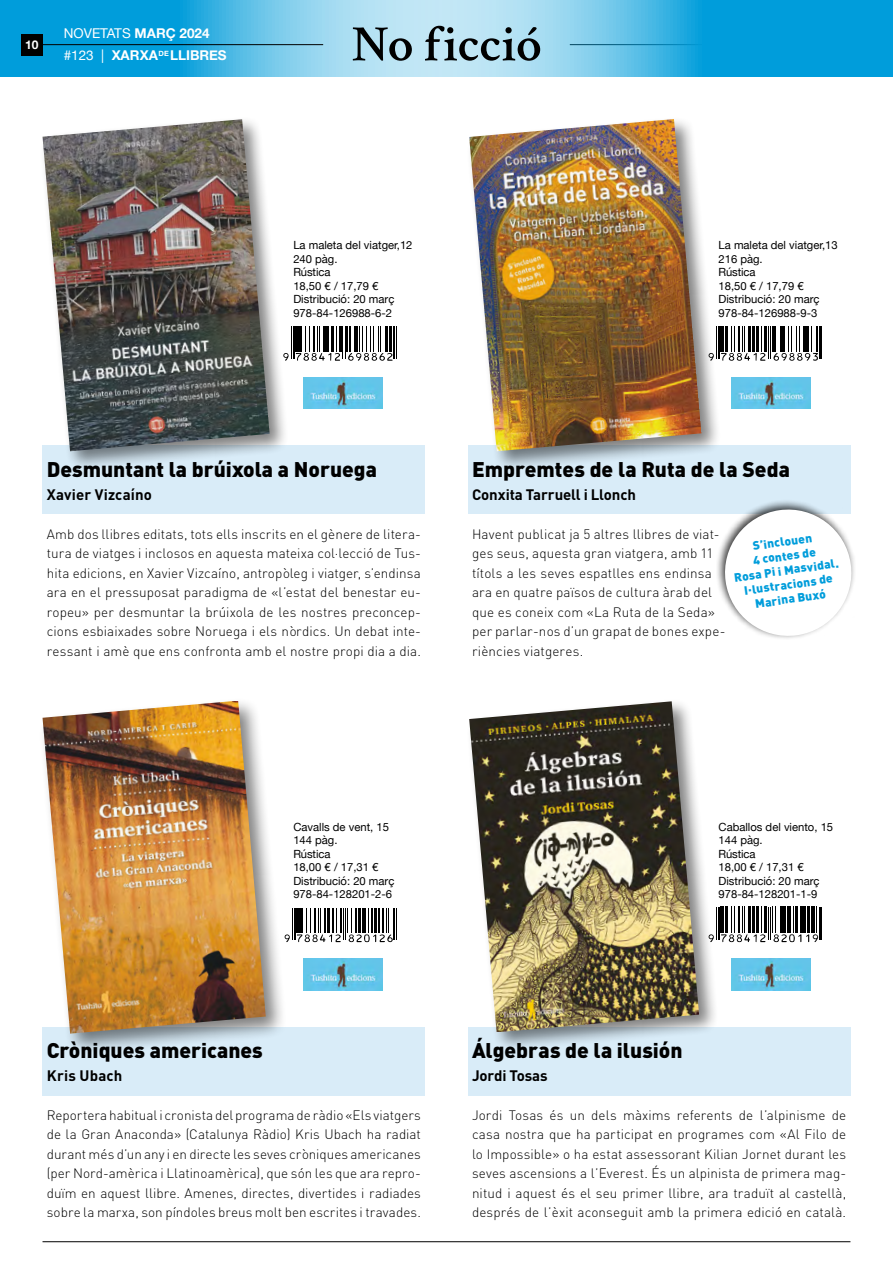
<style>
.page{position:relative;width:893px;height:1263px;background:#fff}
.page>*{position:absolute;margin:0;border:0;box-sizing:border-box;transform-origin:0 0}
.t1{font:600 51px "Crimson Text";color:#000}
.t2{font:900 21px "DIN";color:#000}
.t3{font:700 15px "DIN";color:#000}
.t4{font:300 13.5px/19.5px "DIN";letter-spacing:.01em;color:#000;text-align:justify}
.t5{font:700 13.5px/22.5px "Helvetica Neue";color:#fff}
.t6{font:900 12px/14.4px "DIN";color:#009ddb;text-align:center}
.t7{font:700 12px "Helvetica Neue";color:#fff}
.t8{font:11.25px/13.5px "Helvetica Neue";color:#000}
.s1{font-weight:400}
</style>
<div class="page">
<svg style="left:0;top:0;width:893px;height:77px;background:#4dbae5"></svg>
<hr style="left:43px;top:44px;width:280px;height:1px;background:#000">
<div style="left:21px;top:34px;width:22px;height:21px;background:#000"></div>
<hr style="left:43px;top:1241px;width:807px;height:1px;background:#000">
<div style="left:43px;top:446px;width:382px;height:68px;background:#d9ecf8"></div>
<div style="left:468px;top:446px;width:382px;height:68px;background:#d9ecf8"></div>
<img style="left:304px;top:377px;width:79px;height:32px">
<img style="left:731px;top:377px;width:79px;height:32px">
<div style="left:43px;top:1027px;width:382px;height:68px;background:#d9ecf8"></div>
<div style="left:468px;top:1027px;width:382px;height:68px;background:#d9ecf8"></div>
<img style="left:304px;top:958px;width:79px;height:32px">
<img style="left:731px;top:958px;width:79px;height:32px">
<div style="left:38px;top:115px;width:252px;height:356px;background:#000;opacity:.5"></div>
<img style="left:43px;top:119px;width:227px;height:332px">
<div style="left:466px;top:116px;width:255px;height:356px;background:#000;opacity:.5"></div>
<img style="left:469px;top:119px;width:232px;height:332px">
<div style="left:465px;top:697px;width:254px;height:356px;background:#000;opacity:.5"></div>
<img style="left:469px;top:701px;width:230px;height:331px">
<div style="left:38px;top:697px;width:250px;height:359px;background:#000;opacity:.5"></div>
<img style="left:43px;top:701px;width:223px;height:333px">
<div style="left:715px;top:499px;width:141px;height:142px;background:#000;opacity:.75"></div>
<svg style="left:721px;top:505px;width:134px;height:135px"></svg>
<hr style="left:291px;top:326px;width:1px;height:32px;background:#000">
<hr style="left:293px;top:326px;width:1px;height:32px;background:#000">
<hr style="left:295px;top:326px;width:4px;height:25px;background:#000">
<hr style="left:339px;top:326px;width:2px;height:25px;background:#000">
<hr style="left:342px;top:326px;width:1px;height:32px;background:#000">
<hr style="left:345px;top:326px;width:1px;height:32px;background:#000">
<hr style="left:394px;top:326px;width:1px;height:32px;background:#000">
<hr style="left:396px;top:326px;width:1px;height:32px;background:#000">
<svg style="left:283px;top:353px;width:6px;height:8px"></svg>
<svg style="left:296px;top:326px;width:44px;height:35px"></svg>
<svg style="left:347px;top:326px;width:46px;height:35px"></svg>
<hr style="left:716px;top:326px;width:1px;height:32px;background:#000">
<hr style="left:718px;top:326px;width:2px;height:32px;background:#000">
<hr style="left:764px;top:326px;width:3px;height:25px;background:#000">
<hr style="left:768px;top:326px;width:1px;height:32px;background:#000">
<hr style="left:770px;top:326px;width:1px;height:32px;background:#000">
<hr style="left:819px;top:326px;width:1px;height:32px;background:#000">
<hr style="left:821px;top:326px;width:1px;height:32px;background:#000">
<svg style="left:708px;top:353px;width:6px;height:8px"></svg>
<svg style="left:721px;top:326px;width:44px;height:35px"></svg>
<svg style="left:772px;top:326px;width:46px;height:35px"></svg>
<hr style="left:292px;top:908px;width:1px;height:31px;background:#000">
<hr style="left:294px;top:908px;width:1px;height:31px;background:#000">
<hr style="left:340px;top:908px;width:2px;height:25px;background:#000">
<hr style="left:343px;top:908px;width:1px;height:31px;background:#000">
<hr style="left:345px;top:908px;width:1px;height:31px;background:#000">
<hr style="left:394px;top:908px;width:1px;height:31px;background:#000">
<hr style="left:396px;top:908px;width:1px;height:31px;background:#000">
<svg style="left:285px;top:934px;width:5px;height:8px"></svg>
<svg style="left:297px;top:908px;width:44px;height:34px"></svg>
<svg style="left:347px;top:908px;width:46px;height:34px"></svg>
<hr style="left:716px;top:906px;width:1px;height:33px;background:#000">
<hr style="left:718px;top:906px;width:2px;height:33px;background:#000">
<hr style="left:764px;top:906px;width:3px;height:27px;background:#000">
<hr style="left:768px;top:906px;width:1px;height:33px;background:#000">
<hr style="left:770px;top:906px;width:1px;height:33px;background:#000">
<hr style="left:819px;top:906px;width:1px;height:33px;background:#000">
<hr style="left:821px;top:906px;width:1px;height:33px;background:#000">
<svg style="left:708px;top:934px;width:6px;height:8px"></svg>
<svg style="left:721px;top:906px;width:44px;height:36px"></svg>
<svg style="left:772px;top:906px;width:46px;height:36px"></svg>
<p class="t7" style="left:25px;top:35px;width:15px">10</p>
<p class="t5" style="left:64px;top:22px;width:164px"><span class="s1">NOVETATS</span> MARÇ 2024 <span class="s1">#123 |</span> XARXA<sup>DE</sup> LLIBRES</p>
<h1 class="t1" style="left:351px;top:8px;width:192px">No ficció</h1>
<p class="t8" style="left:293px;top:239px;width:121px">La maleta del viatger,12<br>240 pàg.<br>Rústica<br>18,50 € / 17,79 €<br>Distribució: 20 març<br>978-84-126988-6-2</p>
<p class="t8" style="left:719px;top:239px;width:121px">La maleta del viatger,13<br>216 pàg.<br>Rústica<br>18,50 € / 17,79 €<br>Distribució: 20 març<br>978-84-126988-9-3</p>
<h2 class="t2" style="left:47px;top:455px;width:332px">Desmuntant la brúixola a Noruega</h2>
<p class="t3" style="left:47px;top:484px;width:107px">Xavier Vizcaíno</p>
<p class="t4" style="left:47px;top:524px;width:376px">Amb dos llibres editats, tots ells inscrits en el gènere de litera&shy;tura de viatges i inclosos en aquesta mateixa col·lecció de Tus&shy;hita edicions, en Xavier Vizcaíno, antropòleg i viatger, s’endinsa ara en el pressuposat paradigma de «l’estat del benestar eu&shy;ropeu» per desmuntar la brúixola de les nostres preconcep&shy;cions esbiaixades sobre Noruega i els nòrdics. Un debat inte&shy;ressant i amè que ens confronta amb el nostre propi dia a dia.</p>
<h2 class="t2" style="left:472px;top:455px;width:319px">Empremtes de la Ruta de la Seda</h2>
<p class="t3" style="left:472px;top:484px;width:165px">Conxita Tarruell i Llonch</p>
<p class="t4" style="left:472px;top:524px;width:255px;text-align:left">Havent publicat ja 5 altres llibres de viat&shy;ges seus, aquesta gran viatgera, amb 11 títols a les seves espatlles ens endinsa ara en quatre països de cultura àrab del que es coneix com «La Ruta de la Seda» per parlar-nos d’un grapat de bones expe&shy;riències viatgeres.</p>
<p class="t6" style="left:729px;top:541px;width:107px;rotate:-8deg">S’inclouen<br>4 contes de<br>Rosa Pi i Masvidal.<br>I·lustracions de<br>Marina Buxó</p>
<p class="t8" style="left:293px;top:820px;width:103px">Cavalls de vent, 15<br>144 pàg.<br>Rústica<br>18,00 € / 17,31 €<br>Distribució: 20 març<br>978-84-128201-2-6</p>
<p class="t8" style="left:719px;top:820px;width:116px">Caballos del viento, 15<br>144 pàg.<br>Rústica<br>18,00 € / 17,31 €<br>Distribució: 20 març<br>978-84-128201-1-9</p>
<h2 class="t2" style="left:47px;top:1037px;width:218px">Cròniques americanes</h2>
<p class="t3" style="left:47px;top:1066px;width:77px">Kris Ubach</p>
<p class="t4" style="left:47px;top:1105px;width:376px">Reportera habitual i cronista del programa de ràdio «Els viatgers de la Gran Anaconda» (Catalunya Ràdio) Kris Ubach ha radiat durant més d’un any i en directe les seves cròniques americanes (per Nord-amèrica i Llatinoamèrica), que són les que ara repro&shy;duïm en aquest llibre. Amenes, directes, divertides i radiades sobre la marxa, son píndoles breus molt ben escrites i travades.</p>
<h2 class="t2" style="left:472px;top:1037px;width:212px">Álgebras de la ilusión</h2>
<p class="t3" style="left:472px;top:1066px;width:77px">Jordi Tosas</p>
<p class="t4" style="left:472px;top:1105px;width:376px">Jordi Tosas és un dels màxims referents de l’alpinisme de casa nostra que ha participat en programes com «Al Filo de lo Impossible» o ha estat assessorant Kilian Jornet durant les seves ascensions a l’Everest. És un alpinista de primera mag&shy;nitud i aquest és el seu primer llibre, ara traduït al castellà, després de l’èxit aconseguit amb la primera edició en català.</p>
</div>
